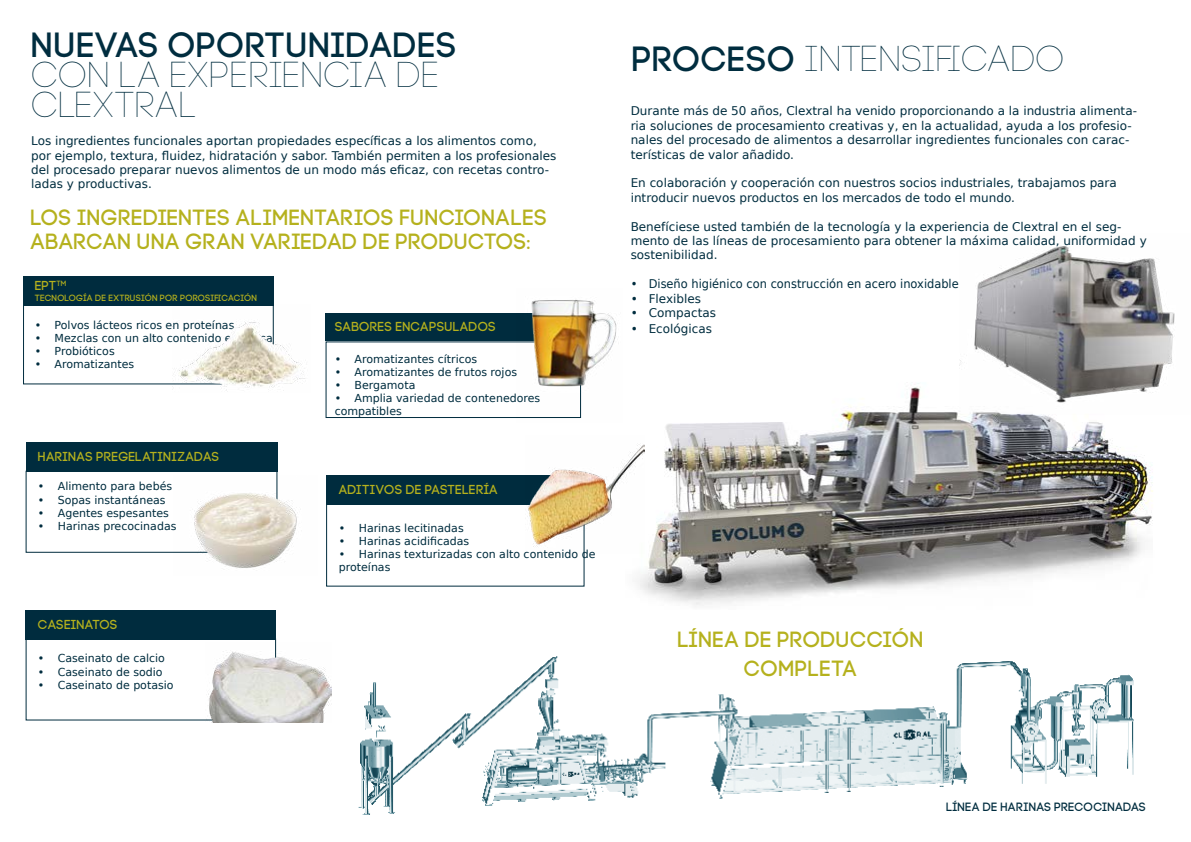
<style>
.page{position:relative;width:1191px;height:842px;background:#fff}
.page>*{position:absolute;margin:0;border:0;box-sizing:border-box;transform-origin:0 0}
.t1{font:36px/30px "Code Pro Light";color:#002d3f}
.t2{font:35px "Code Pro";color:#002d3f}
.t3{font:22px/29px "Code Pro";color:#b5b11d;text-align:center}
.t4{font:13px "Code Pro";color:#b5b11d}
.t5{font:12px/14.4px "DejaVu Sans";color:#002d3f}
.t6{font:12px "DejaVu Sans";color:#002d3f;scale:.95 1}
.t7{font:12px "Code Pro";color:#002d3f}
.t8{font:11px/13px "DejaVu Sans";color:#002d3f}
.t9{font:9px "Code Pro";color:#b5b11d}
.s1{font-family:"Code Pro";font-size:35px}
</style>
<div class="page">
<img style="left:637px;top:383px;width:516px;height:223px">
<img style="left:358px;top:656px;width:776px;height:159px">
<img style="left:959px;top:246px;width:216px;height:169px">
<div style="left:325px;top:341px;width:256px;height:77px;border:1px solid #002c3e"></div>
<div style="left:325px;top:314px;width:257px;height:27px;background:#002c3e"></div>
<img style="left:516px;top:299px;width:101px;height:119px">
<div style="left:26px;top:471px;width:251px;height:82px;border:1px solid #002c3e"></div>
<div style="left:26px;top:442px;width:251px;height:30px;background:#002c3e"></div>
<img style="left:174px;top:475px;width:124px;height:93px">
<div style="left:23px;top:302px;width:251px;height:82px;border:1px solid #002c3e"></div>
<div style="left:23px;top:276px;width:251px;height:29px;background:#002c3e"></div>
<img style="left:173px;top:305px;width:132px;height:86px">
<div style="left:26px;top:638px;width:250px;height:82px;border:1px solid #002c3e"></div>
<div style="left:26px;top:610px;width:250px;height:29px;background:#002c3e"></div>
<img style="left:206px;top:642px;width:125px;height:81px">
<div style="left:326px;top:475px;width:259px;height:30px;background:#002c3e"></div>
<img style="left:527px;top:436px;width:118px;height:117px">
<h2 class="t2" style="left:31px;top:25px;width:427px">NUEVAS OPORTUNIDADES</h2>
<h1 class="t1" style="left:31px;top:60px;width:409px">CON LA EXPERIENCIA DE<br>CLEXTRAL</h1>
<p class="t5" style="left:31px;top:133px;width:526px">Los ingredientes funcionales aportan propiedades específicas a los alimentos como, por ejemplo, textura, fluidez, hidratación y sabor. También permiten a los profesionales del procesado preparar nuevos alimentos de un modo más eficaz, con recetas contro&shy;ladas y productivas.</p>
<h3 class="t3" style="left:30px;top:206px;width:518px;line-height:24px;text-align:left">LOS INGREDIENTES ALIMENTARIOS FUNCIONALES<br>ABARCAN UNA GRAN VARIEDAD DE PRODUCTOS:</h3>
<p class="t4" style="left:35px;top:278px;width:33px">EPT<sup>TM</sup></p>
<p class="t9" style="left:35px;top:293px;width:224px">TECNOLOGÍA DE EXTRUSIÓN POR POROSIFICACIÓN</p>
<p class="t8" style="left:35px;top:318px;width:201px">• Polvos lácteos ricos en proteínas</p>
<p class="t8" style="left:35px;top:331px;width:240px">• Mezclas con un alto contenido en grasa</p>
<p class="t8" style="left:35px;top:344px;width:81px">• Probióticos</p>
<p class="t8" style="left:35px;top:358px;width:101px">• Aromatizantes</p>
<p class="t4" style="left:38px;top:449px;width:183px">HARINAS PREGELATINIZADAS</p>
<p class="t8" style="left:38px;top:480px;width:136px">• Alimento para bebés</p>
<p class="t8" style="left:38px;top:493px;width:129px">• Sopas instantáneas</p>
<p class="t8" style="left:38px;top:506px;width:132px">• Agentes espesantes</p>
<p class="t8" style="left:38px;top:519px;width:140px">• Harinas precocinadas</p>
<p class="t4" style="left:38px;top:617px;width:81px">CASEINATOS</p>
<p class="t8" style="left:38px;top:652px;width:129px">• Caseinato de calcio</p>
<p class="t8" style="left:38px;top:665px;width:126px">• Caseinato de sodio</p>
<p class="t8" style="left:38px;top:678px;width:137px">• Caseinato de potasio</p>
<p class="t4" style="left:335px;top:320px;width:163px">SABORES ENCAPSULADOS</p>
<p class="t8" style="left:335px;top:352px;width:144px">• Aromatizantes cítricos</p>
<p class="t8" style="left:335px;top:365px;width:184px">• Aromatizantes de frutos rojos</p>
<p class="t8" style="left:335px;top:378px;width:82px">• Bergamota</p>
<p class="t8" style="left:335px;top:391px;width:207px">• Amplia variedad de contenedores compatibles</p>
<p class="t4" style="left:339px;top:483px;width:161px">ADITIVOS DE PASTELERÍA</p>
<p class="t8" style="left:339px;top:521px;width:126px">• Harinas lecitinadas</p>
<p class="t8" style="left:339px;top:534px;width:132px">• Harinas acidificadas</p>
<p class="t8" style="left:339px;top:547px;width:258px">• Harinas texturizadas con alto contenido de proteínas</p>
<h1 class="t1" style="left:631px;top:44px;width:434px"><span class="s1">PROCESO</span> INTENSIFICADO</h1>
<p class="t5" style="left:630px;top:104px;width:508px">Durante más de 50 años, Clextral ha venido proporcionando a la industria alimenta&shy;ria soluciones de procesamiento creativas y, en la actualidad, ayuda a los profesio&shy;nales del procesado de alimentos a desarrollar ingredientes funcionales con carac&shy;terísticas de valor añadido.</p>
<p class="t5" style="left:630px;top:176px;width:488px">En colaboración y cooperación con nuestros socios industriales, trabajamos para introducir nuevos productos en los mercados de todo el mundo.</p>
<p class="t5" style="left:630px;top:219px;width:517px">Benefíciese usted también de la tecnología y la experiencia de Clextral en el seg&shy;mento de las líneas de procesamiento para obtener la máxima calidad, uniformidad y sostenibilidad.</p>
<p class="t6" style="left:630px;top:274px;width:347px">• Diseño higiénico con construcción en acero inoxidable</p>
<p class="t5" style="left:630px;top:291px;width:72px">• Flexibles</p>
<p class="t5" style="left:630px;top:305px;width:87px">• Compactas</p>
<p class="t5" style="left:630px;top:321px;width:83px">• Ecológicas</p>
<h3 class="t3" style="left:677px;top:625px;width:247px">LÍNEA DE PRODUCCIÓN<br>COMPLETA</h3>
<p class="t7" style="left:946px;top:800px;width:201px">LÍNEA DE HARINAS PRECOCINADAS</p>
</div>
